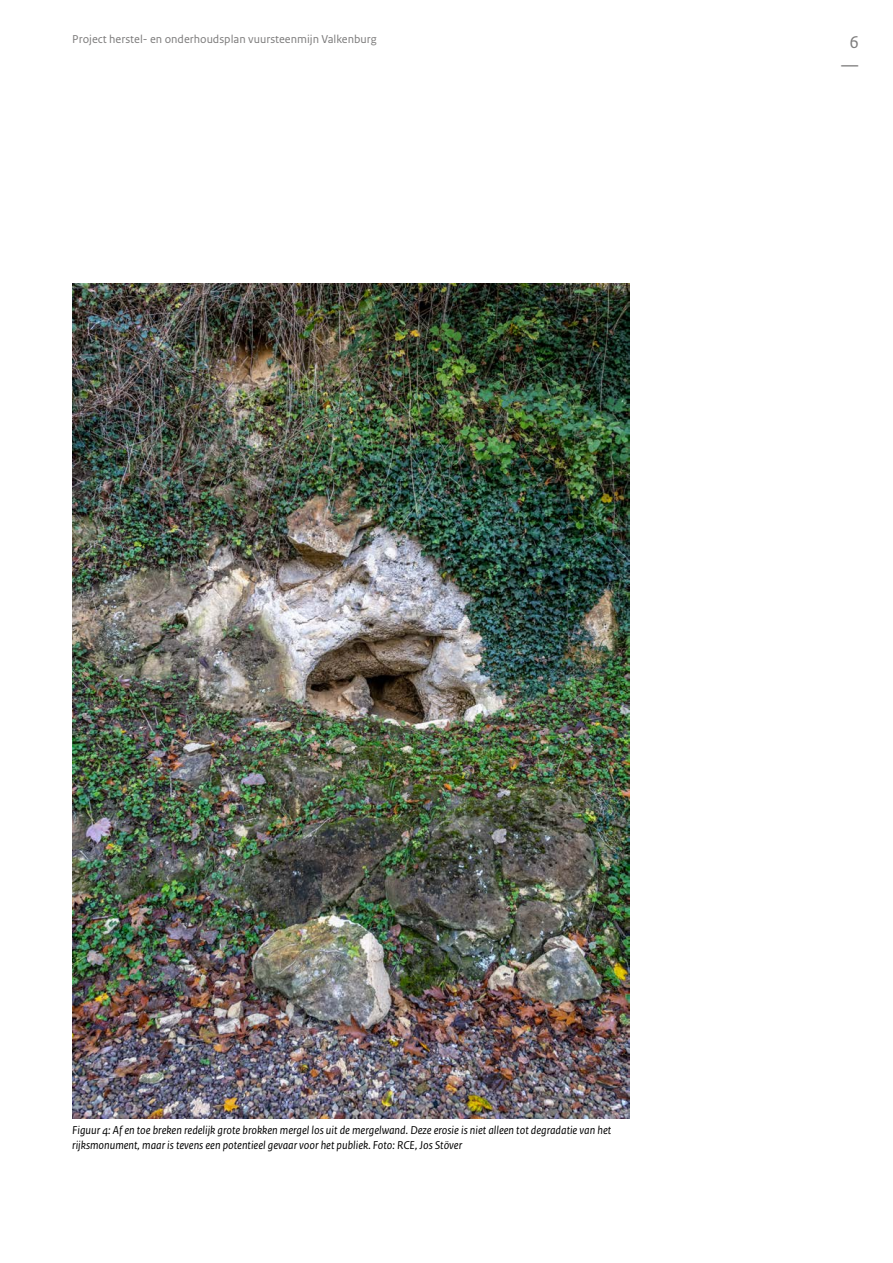
<style>
.page{position:relative;width:893px;height:1263px;background:#fff}
.page>*{position:absolute;margin:0;border:0;box-sizing:border-box;transform-origin:0 0}
.t1{font:18px/22.5px "Rijksoverheid Sans Text";color:#7c7b7b;text-align:center}
.P_BIJSCHRIFT{font:italic 12px/15px "Rijksoverheid Sans Text";color:#000}
.t2{font:12px "Rijksoverheid Sans Text Regular 2";color:#7c7b7b}
</style>
<div class="page">
<img style="left:72px;top:283px;width:557px;height:836px">
<p class="t2" style="left:72px;top:32px;width:306px">Project herstel- en onderhoudsplan vuursteenmijn Valkenburg</p>
<h1 class="t1" style="left:841px;top:31px;width:19px">6 —</h1>
<p class="P_BIJSCHRIFT" style="left:72px;top:1123px;width:540px">Figuur 4: Af en toe breken redelijk grote brokken mergel los uit de mergelwand. Deze erosie is niet alleen tot degradatie van het rijksmonument, maar is tevens een potentieel gevaar voor het publiek. Foto: RCE, Jos Stöver</p>
</div>
